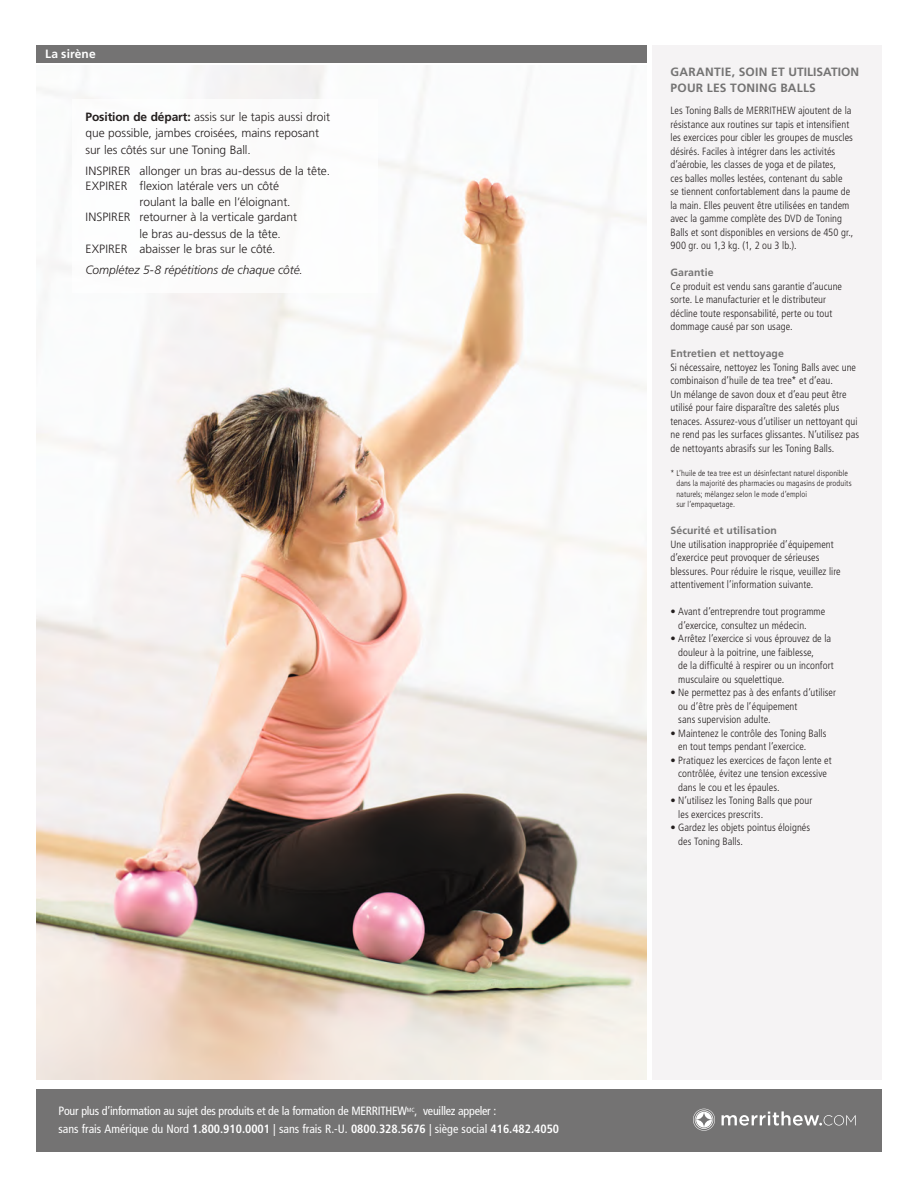
<style>
.page{position:relative;width:918px;height:1188px;background:#fff}
.page>*{position:absolute;margin:0;border:0;box-sizing:border-box;transform-origin:0 0}
.t1{font:300 12px/15px "Frutiger LT Std";letter-spacing:-.005em;color:#241f1f}
.t2{font:condensed 12px/18px "Frutiger LT Std";letter-spacing:-.02em;color:#fff}
.t3{font:700 12px/16.5px "Frutiger LT Std";letter-spacing:.02em;color:#747373}
.t4{font:italic 300 12px "Frutiger LT Std";letter-spacing:-.005em;color:#241f1f}
.t5{font:700 12px "Frutiger LT Std";letter-spacing:.01em;color:#fff}
.t6{font:300 condensed 10.5px/13.5px "Frutiger LT Std";letter-spacing:.005em;color:#241f1f}
.t7{font:700 10.5px "Frutiger LT Std";letter-spacing:.005em;color:#747373}
.t8{font:300 condensed 8.25px/10.5px "Frutiger LT Std";letter-spacing:.01em;color:#241f1f}
.s1{font-weight:700}
</style>
<div class="page">
<div style="left:652px;top:45px;width:230px;height:1035px;background:#f5f3f4"></div>
<div style="left:36px;top:45px;width:610px;height:18px;background:#747373"></div>
<img style="left:36px;top:66px;width:610px;height:1014px">
<div style="left:72px;top:99px;width:306px;height:193px;background:#fff"></div>
<div style="left:36px;top:1089px;width:846px;height:63px;background:#747373"></div>
<svg style="left:722px;top:1111px;width:134px;height:15px"></svg>
<svg style="left:693px;top:1109px;width:22px;height:21px"></svg>
<p class="t5" style="left:45px;top:47px;width:52px">La sirène</p>
<p class="t1" style="left:86px;top:109px;width:246px;line-height:16.5px"><span class="s1">Position de départ:</span> assis sur le tapis aussi droit que possible, jambes croisées, mains reposant sur les côtés sur une Toning Ball.</p>
<p class="t1" style="left:86px;top:163px;width:246px">INSPIRER allonger un bras au-dessus de la tête.<br>EXPIRER flexion latérale vers un côté</p>
<p class="t1" style="left:86px;top:195px;width:213px;text-indent:54px">roulant la balle en l’éloignant.<br>INSPIRER retourner à la verticale gardant</p>
<p class="t1" style="left:85px;top:226px;width:197px;text-indent:54px">le bras au-dessus de la tête.<br>EXPIRER abaisser le bras sur le côté.</p>
<p class="t4" style="left:86px;top:263px;width:219px">Complétez 5-8 répétitions de chaque côté.</p>
<p class="t2" style="left:58px;top:1102px;width:502px">Pour plus d’information au sujet des produits et de la formation de MERRITHEW<sup>MC</sup>, veuillez appeler :<br>sans frais Amérique du Nord <span class="s1">1.800.910.0001</span> | sans frais R.-U. <span class="s1">0800.328.5676</span> | siège social <span class="s1">416.482.4050</span></p>
<p class="t3" style="left:670px;top:64px;width:190px">GARANTIE, SOIN ET UTILISATION<br>POUR LES TONING BALLS</p>
<p class="t6" style="left:670px;top:104px;width:185px">Les Toning Balls de MERRITHEW ajoutent de la résistance aux routines sur tapis et intensifient les exercices pour cibler les groupes de muscles désirés. Faciles à intégrer dans les activités d’aérobie, les classes de yoga et de pilates,<br>ces balles molles lestées, contenant du sable<br>se tiennent confortablement dans la paume de la main. Elles peuvent être utilisées en tandem avec la gamme complète des DVD de Toning Balls et sont disponibles en versions de 450 gr., 900 gr. ou 1,3 kg. (1, 2 ou 3 lb.).</p>
<p class="t7" style="left:670px;top:266px;width:45px">Garantie</p>
<p class="t6" style="left:670px;top:279px;width:173px">Ce produit est vendu sans garantie d’aucune sorte. Le manufacturier et le distributeur décline toute responsabilité, perte ou tout dommage causé par son usage.</p>
<p class="t7" style="left:670px;top:347px;width:115px">Entretien et nettoyage</p>
<p class="t6" style="left:670px;top:360px;width:190px">Si nécessaire, nettoyez les Toning Balls avec une combinaison d’huile de tea tree* et d’eau.<br>Un mélange de savon doux et d’eau peut être utilisé pour faire disparaître des saletés plus tenaces. Assurez-vous d’utiliser un nettoyant qui ne rend pas les surfaces glissantes. N’utilisez pas de nettoyants abrasifs sur les Toning Balls.</p>
<p class="t8" style="left:676px;top:468px;width:177px;text-indent:-6px">* L’huile de tea tree est un désinfectant naturel disponible dans la majorité des pharmacies ou magasins de produits naturels; mélangez selon le mode d’emploi<br>sur l’empaquetage.</p>
<p class="t7" style="left:670px;top:524px;width:108px">Sécurité et utilisation</p>
<p class="t6" style="left:670px;top:537px;width:172px">Une utilisation inappropriée d’équipement d’exercice peut provoquer de sérieuses blessures. Pour réduire le risque, veuillez lire attentivement l’information suivante.</p>
<p class="t6" style="left:678px;top:605px;width:149px;text-indent:-8px">• Avant d’entreprendre tout programme d’exercice, consultez un médecin.</p>
<p class="t6" style="left:678px;top:632px;width:157px;text-indent:-8px">• Arrêtez l’exercice si vous éprouvez de la douleur à la poitrine, une faiblesse,<br>de la difficulté à respirer ou un inconfort musculaire ou squelettique.</p>
<p class="t6" style="left:678px;top:686px;width:159px;text-indent:-8px">• Ne permettez pas à des enfants d’utiliser ou d’être près de l’équipement<br>sans supervision adulte.</p>
<p class="t6" style="left:678px;top:726px;width:150px;text-indent:-8px">• Maintenez le contrôle des Toning Balls en tout temps pendant l’exercice.</p>
<p class="t6" style="left:678px;top:753px;width:155px;text-indent:-8px">• Pratiquez les exercices de façon lente et contrôlée, évitez une tension excessive dans le cou et les épaules.</p>
<p class="t6" style="left:678px;top:794px;width:136px;text-indent:-8px">• N’utilisez les Toning Balls que pour les exercices prescrits.</p>
<p class="t6" style="left:678px;top:821px;width:133px;text-indent:-8px">• Gardez les objets pointus éloignés des Toning Balls.</p>
</div>
